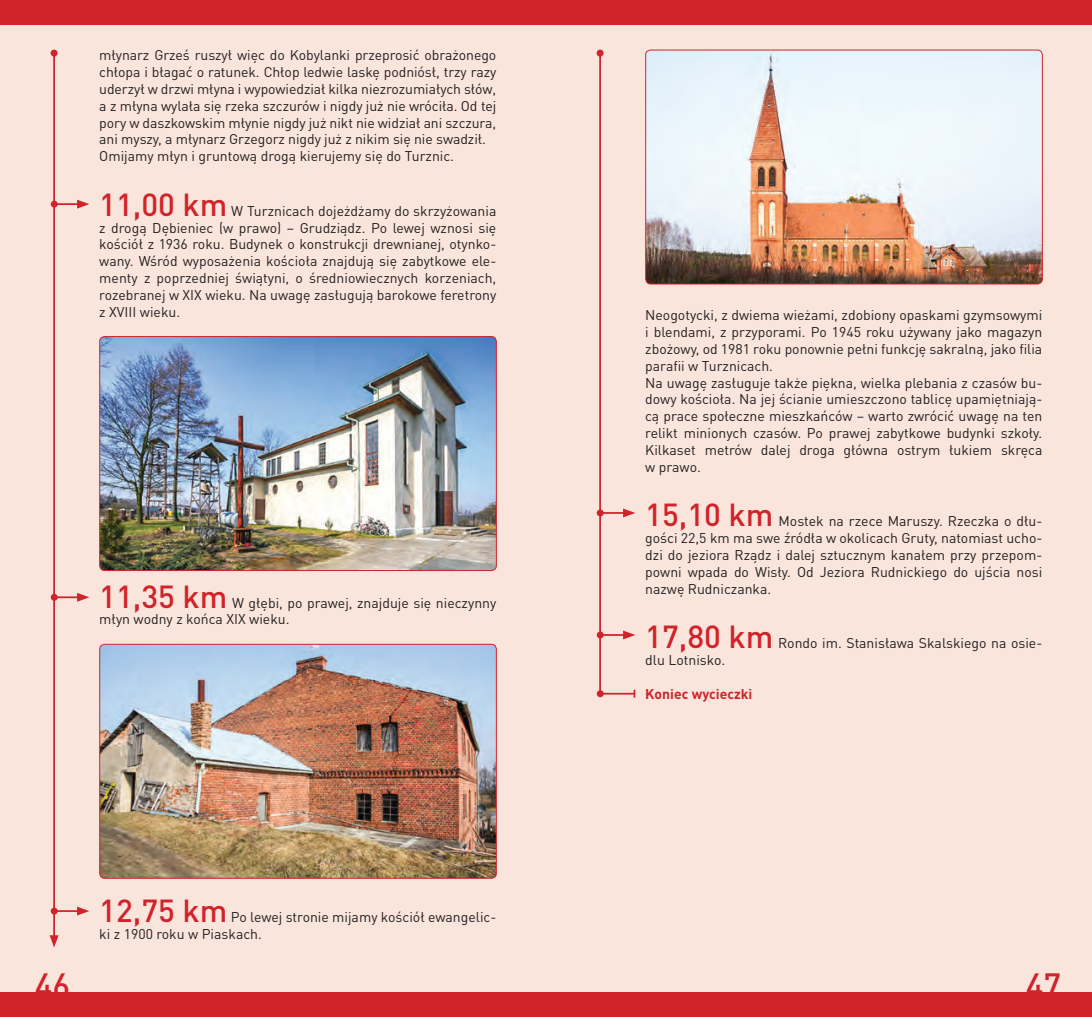
<style>
.page{position:relative;width:1092px;height:1017px;background:#fff}
.page>*{position:absolute;margin:0;border:0;box-sizing:border-box;transform-origin:0 0}
.t1{font:500 33.25px "DIN Pro";color:#d1232a}
.t2{font:500 31.5px "DIN Pro";color:#d1232a}
.t3{font:14px/16.8px "DIN Pro";color:#231f20}
.t4{font:700 14px "DIN Pro";color:#d1232a}
</style>
<div class="page">
<div style="left:0;top:0;width:546px;height:1017px;background:#f9e5dc"></div>
<div style="left:0;top:0;width:546px;height:25px;background:#d1232a"></div>
<div style="left:0;top:992px;width:546px;height:25px;background:#d1232a"></div>
<div style="left:546px;top:0;width:545px;height:1017px;background:#f9e5dc"></div>
<div style="left:546px;top:992px;width:545px;height:25px;background:#d1232a"></div>
<div style="left:546px;top:0;width:545px;height:25px;background:#d1232a"></div>
<img style="left:101px;top:338px;width:394px;height:231px">
<div style="left:99px;top:336px;width:398px;height:235px;border:1px solid #d1232a;border-radius:5px"></div>
<img style="left:101px;top:644px;width:394px;height:233px">
<div style="left:99px;top:644px;width:398px;height:235px;border:1px solid #d1232a;border-radius:5px"></div>
<img style="left:645px;top:50px;width:397px;height:234px">
<div style="left:645px;top:50px;width:397px;height:234px;border:1px solid #d1232a;border-radius:5px"></div>
<hr style="left:53px;top:53px;width:2px;height:885px;background:#d1232a">
<div style="left:51px;top:50px;width:7px;height:7px;background:#d1232a;border-radius:50%"></div>
<svg style="left:50px;top:935px;width:9px;height:12px"></svg>
<hr style="left:599px;top:53px;width:2px;height:641px;background:#d1232a">
<div style="left:596px;top:50px;width:7px;height:7px;background:#d1232a;border-radius:50%"></div>
<hr style="left:600px;top:512px;width:25px;height:2px;background:#d1232a">
<div style="left:596px;top:509px;width:7px;height:7px;background:#d1232a;border-radius:50%"></div>
<svg style="left:623px;top:508px;width:12px;height:9px"></svg>
<hr style="left:54px;top:596px;width:26px;height:2px;background:#d1232a">
<div style="left:51px;top:594px;width:7px;height:7px;background:#d1232a;border-radius:50%"></div>
<svg style="left:77px;top:593px;width:12px;height:9px"></svg>
<hr style="left:54px;top:203px;width:26px;height:2px;background:#d1232a">
<div style="left:51px;top:201px;width:7px;height:7px;background:#d1232a;border-radius:50%"></div>
<svg style="left:77px;top:200px;width:12px;height:9px"></svg>
<hr style="left:600px;top:693px;width:34px;height:2px;background:#d1232a">
<div style="left:596px;top:690px;width:7px;height:7px;background:#d1232a;border-radius:50%"></div>
<svg style="left:633px;top:690px;width:2px;height:8px"></svg>
<hr style="left:54px;top:910px;width:26px;height:2px;background:#d1232a">
<div style="left:51px;top:908px;width:7px;height:7px;background:#d1232a;border-radius:50%"></div>
<svg style="left:77px;top:907px;width:12px;height:8px"></svg>
<hr style="left:600px;top:634px;width:25px;height:2px;background:#d1232a">
<svg style="left:596px;top:631px;width:7px;height:7px"></svg>
<svg style="left:623px;top:630px;width:12px;height:9px"></svg>
<p class="t3" style="left:99px;top:46px;width:398px">młynarz Grześ ruszył więc do Kobylanki przeprosić obrażonego chłopa i błagać o ratunek. Chłop ledwie laskę podniósł, trzy razy uderzył w drzwi młyna i wypowiedział kilka niezrozumiałych słów, a z młyna wylała się rzeka szczurów i nigdy już nie wróciła. Od tej pory w daszkowskim młynie nigdy już nikt nie widział ani szczura, ani myszy, a młynarz Grzegorz nigdy już z nikim się nie swadził.<br>Omijamy młyn i gruntową drogą kierujemy się do Turznic.</p>
<h2 class="t2" style="left:99px;top:183px;width:130px">11,00 km</h2>
<p class="t3" style="left:99px;top:202px;width:398px;text-align:justify;text-indent:132px">W Turznicach dojeżdżamy do skrzyżowania z drogą Dębieniec (w prawo) – Grudziądz. Po lewej wznosi się kościół z 1936 roku. Budynek o konstrukcji drewnianej, otynko&shy;wany. Wśród wyposażenia kościoła znajdują się zabytkowe ele&shy;menty z poprzedniej świątyni, o średniowiecznych korzeniach, rozebranej w XIX wieku. Na uwagę zasługują barokowe feretrony z XVIII wieku.</p>
<h2 class="t2" style="left:99px;top:575px;width:130px">11,35 km</h2>
<p class="t3" style="left:99px;top:593px;width:398px;text-indent:133px">W głębi, po prawej, znajduje się nieczynny młyn wodny z końca XIX wieku.</p>
<h2 class="t2" style="left:99px;top:889px;width:130px">12,75 km</h2>
<p class="t3" style="left:99px;top:908px;width:398px;text-indent:131px">Po lewej stronie mijamy kościół ewangelic&shy;ki z 1900 roku w Piaskach.</p>
<p class="t3" style="left:645px;top:306px;width:398px">Neogotycki, z dwiema wieżami, zdobiony opaskami gzymsowymi i blendami, z przyporami. Po 1945 roku używany jako magazyn zbożowy, od 1981 roku ponownie pełni funkcję sakralną, jako filia parafii w Turznicach.<br>Na uwagę zasługuje także piękna, wielka plebania z czasów bu&shy;dowy kościoła. Na jej ścianie umieszczono tablicę upamiętniają&shy;cą prace społeczne mieszkańców – warto zwrócić uwagę na ten relikt minionych czasów. Po prawej zabytkowe budynki szkoły.<br>Kilkaset metrów dalej droga główna ostrym łukiem skręca w prawo.</p>
<h2 class="t2" style="left:645px;top:493px;width:130px">15,10 km</h2>
<p class="t3" style="left:645px;top:512px;width:398px;text-align:justify;text-indent:133px">Mostek na rzece Maruszy. Rzeczka o dłu&shy;gości 22,5 km ma swe źródła w okolicach Gruty, natomiast ucho&shy;dzi do jeziora Rządz i dalej sztucznym kanałem przy przepom&shy;powni wpada do Wisły. Od Jeziora Rudnickiego do ujścia nosi nazwę Rudniczanka.</p>
<h2 class="t2" style="left:645px;top:615px;width:130px">17,80 km</h2>
<p class="t3" style="left:778px;top:634px;width:266px">Rondo im. Stanisława Skalskiego na osie-</p>
<p class="t3" style="left:645px;top:651px;width:82px">dlu Lotnisko.</p>
<p class="t4" style="left:645px;top:684px;width:109px">Koniec wycieczki</p>
<h1 class="t1" style="left:35px;top:962px;width:37px">46</h1>
<h1 class="t1" style="left:1025px;top:962px;width:37px">47</h1>
</div>
